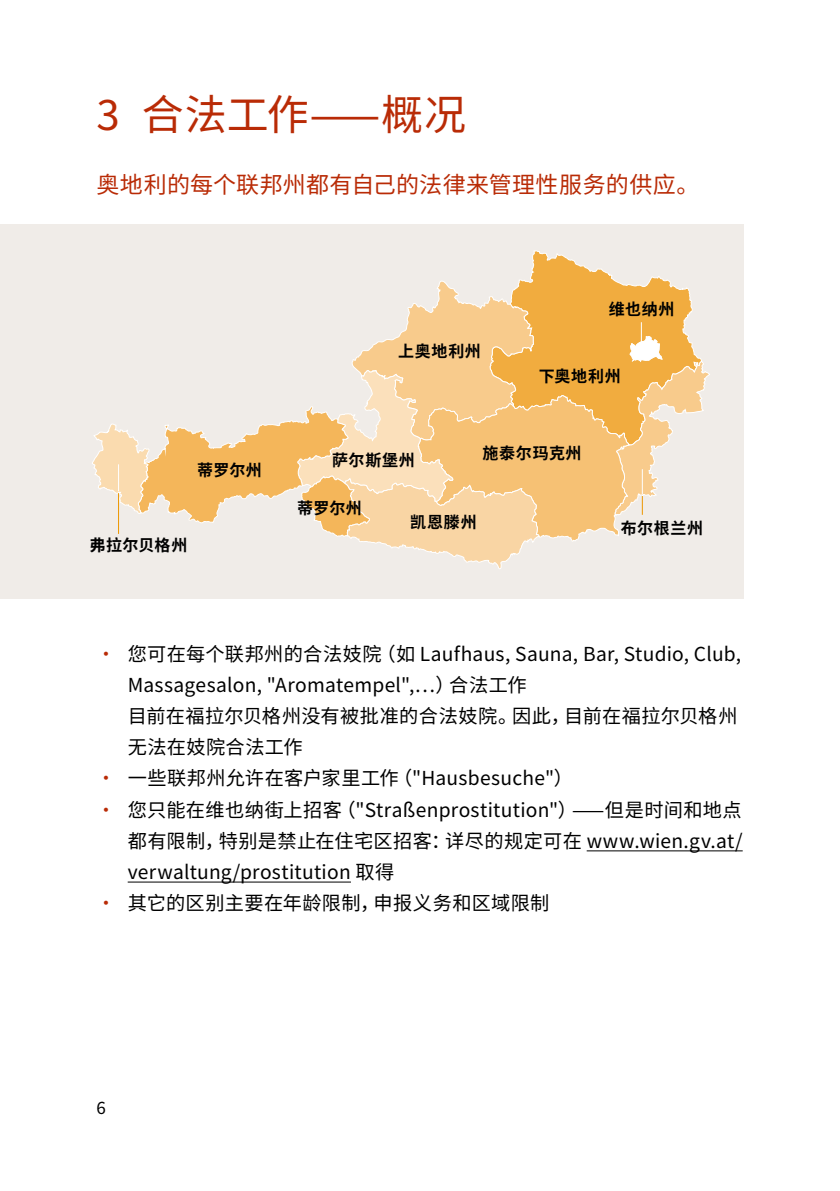
<style>
.page{position:relative;width:840px;height:1191px;background:#fff}
.page>*{position:absolute;margin:0;border:0;box-sizing:border-box;transform-origin:0 0}
.t1{font:42px "Noto Sans SC";letter-spacing:.01em;color:#b92b06}
.p_Introtext{font:23px "Noto Sans SC";letter-spacing:.01em;color:#b92b06}
.t2{font:19.2px/31.2px "Noto Sans SC";letter-spacing:.015em;color:#000}
.t3{font:17px "Noto Sans SC";color:#000}
.t4{font:700 16px "Noto Sans SC";letter-spacing:.035em;color:#000}
.s1{color:#b92b06}
</style>
<div class="page">
<hr style="left:586px;top:850px;width:156px;height:1px;background:#000">
<hr style="left:128px;top:881px;width:223px;height:1px;background:#000">
<div style="left:0;top:224px;width:743px;height:374px;background:#f0ece8"></div>
<svg style="left:530px;top:251px;width:133px;height:29px"></svg>
<svg style="left:92px;top:280px;width:618px;height:289px"></svg>
<h1 class="t1" style="left:96px;top:91px;width:371px">3 合法工作——概况</h1>
<p class="p_Introtext" style="left:96px;top:171px;width:604px">奥地利的每个联邦州都有自己的法律来管理性服务的供应。</p>
<p class="t4" style="left:197px;top:461px;width:66px">蒂罗尔州</p>
<p class="t4" style="left:90px;top:535px;width:99px">弗拉尔贝格州</p>
<p class="t4" style="left:398px;top:342px;width:84px">上奥地利州</p>
<p class="t4" style="left:608px;top:300px;width:67px">维也纳州</p>
<p class="t4" style="left:538px;top:366px;width:83px">下奥地利州</p>
<p class="t4" style="left:332px;top:451px;width:84px">萨尔斯堡州</p>
<p class="t4" style="left:482px;top:444px;width:100px">施泰尔玛克州</p>
<p class="t4" style="left:297px;top:499px;width:66px">蒂罗尔州</p>
<p class="t4" style="left:410px;top:513px;width:68px">凯恩滕州</p>
<p class="t4" style="left:620px;top:518px;width:84px">布尔根兰州</p>
<p class="t2" style="left:128px;top:638px;width:614px;text-indent:-31px"><span class="s1">•</span> 您可在每个联邦州的合法妓院（如 Laufhaus, Sauna, Bar, Studio, Club, Massagesalon, "Aromatempel",…）合法工作<br>目前在福拉尔贝格州没有被批准的合法妓院。因此，目前在福拉尔贝格州无法在妓院合法工作</p>
<p class="t2" style="left:96px;top:763px;width:478px"><span class="s1">•</span> 一些联邦州允许在客户家里工作（"Hausbesuche"）</p>
<p class="t2" style="left:128px;top:794px;width:616px;text-align:justify;text-indent:-31px"><span class="s1">•</span> 您只能在维也纳街上招客（"Straßenprostitution"）——但是时间和地点都有限制，特别是禁止在住宅区招客：详尽的规定可在 www.wien.gv.at/ verwaltung/prostitution 取得</p>
<p class="t2" style="left:96px;top:888px;width:454px"><span class="s1">•</span> 其它的区别主要在年龄限制，申报义务和区域限制</p>
<p class="t3" style="left:96px;top:1098px;width:11px">6</p>
</div>
